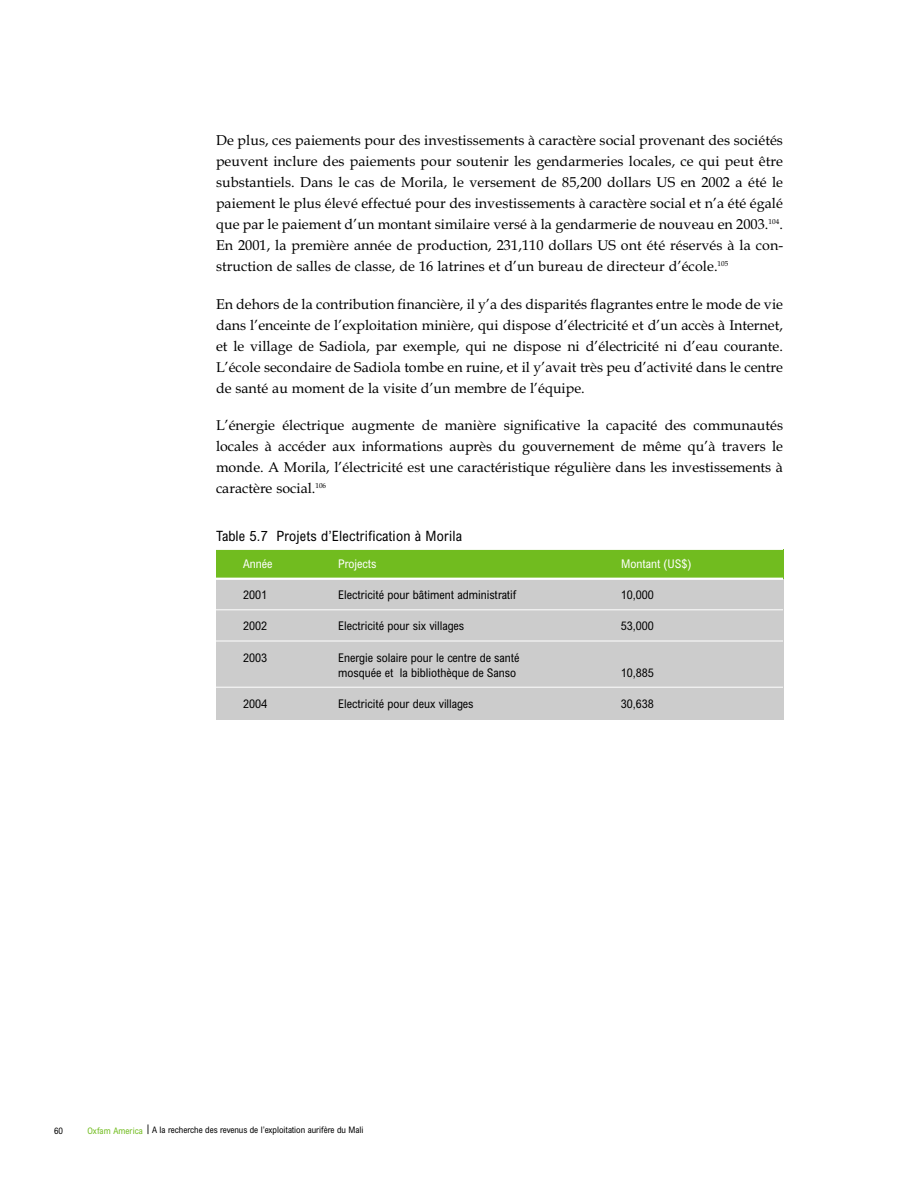
<style>
.page{position:relative;width:918px;height:1188px;background:#fff}
.page>*{position:absolute;margin:0;border:0;box-sizing:border-box;transform-origin:0 0}
.t1{font:14.25px/21px "Book Antiqua";color:#000;text-align:justify}
.t2{font:condensed 14.25px "Arial";letter-spacing:.015em;color:#000}
.t3{font:condensed 12px/15px "Arial";color:#000}
.t4{font:condensed 12px "Arial";color:#fff}
.t5{font:condensed 9px "Arial";color:#000}
.s1{color:#71bc1f}
.s2{font-size:10.5px}
</style>
<div class="page">
<div style="left:216px;top:574px;width:567px;height:145px;background:#ccc"></div>
<div style="left:216px;top:550px;width:567px;height:29px;background:#71bc1f"></div>
<hr style="left:216px;top:578px;width:567px;height:2px;background:#fff">
<hr style="left:216px;top:609px;width:567px;height:1px;background:#fff">
<hr style="left:216px;top:641px;width:567px;height:1px;background:#fff">
<hr style="left:216px;top:687px;width:567px;height:1px;background:#fff">
<p class="t1" style="left:216px;top:130px;width:569px">De plus, ces paiements pour des investissements à caractère social provenant des sociétés peuvent inclure des paiements pour soutenir les gendarmeries locales, ce qui peut être substantiels. Dans le cas de Morila, le versement de 85,200 dollars US en 2002 a été le paiement le plus élevé effectué pour des investissements à caractère social et n’a été égalé que par le paiement d’un montant similaire versé à la gendarmerie de nouveau en 2003.<sup>104</sup>.<br>En 2001, la première année de production, 231,110 dollars US ont été réservés à la con&shy;struction de salles de classe, de 16 latrines et d’un bureau de directeur d’école.<sup>105</sup></p>
<p class="t1" style="left:216px;top:293px;width:569px">En dehors de la contribution financière, il y’a des disparités flagrantes entre le mode de vie dans l’enceinte de l’exploitation minière, qui dispose d’électricité et d’un accès à Internet, et le village de Sadiola, par exemple, qui ne dispose ni d’électricité ni d’eau courante.<br>L’école secondaire de Sadiola tombe en ruine, et il y’avait très peu d’activité dans le centre de santé au moment de la visite d’un membre de l’équipe.</p>
<p class="t1" style="left:216px;top:414px;width:569px">L’énergie électrique augmente de manière significative la capacité des communautés locales à accéder aux informations auprès du gouvernement de même qu’à travers le monde. A Morila, l’électricité est une caractéristique régulière dans les investissements à caractère social.<sup>106</sup></p>
<p class="t2" style="left:216px;top:531px;width:248px">Table 5.7 Projets d’Electrification à Morila</p>
<p class="t4" style="left:243px;top:559px;width:31px">Année</p>
<p class="t4" style="left:338px;top:559px;width:40px">Projects</p>
<p class="t4" style="left:621px;top:559px;width:72px">Montant (US$)</p>
<p class="t3" style="left:243px;top:589px;width:25px">2001</p>
<p class="t3" style="left:338px;top:589px;width:179px">Electricité pour bâtiment administratif</p>
<p class="t3" style="left:621px;top:589px;width:34px">10,000</p>
<p class="t3" style="left:243px;top:620px;width:25px">2002</p>
<p class="t3" style="left:338px;top:620px;width:128px">Electricité pour six villages</p>
<p class="t3" style="left:621px;top:620px;width:34px">53,000</p>
<p class="t3" style="left:243px;top:651px;width:25px">2003</p>
<p class="t3" style="left:338px;top:651px;width:183px">Energie solaire pour le centre de santé mosquée et la bibliothèque de Sanso</p>
<p class="t3" style="left:621px;top:666px;width:34px">10,885</p>
<p class="t3" style="left:243px;top:697px;width:25px">2004</p>
<p class="t3" style="left:338px;top:697px;width:137px">Electricité pour deux villages</p>
<p class="t3" style="left:621px;top:697px;width:34px">30,638</p>
<p class="t5" style="left:54px;top:1128px;width:11px">60</p>
<p class="t5" style="left:87px;top:1126px;width:278px"><span class="s1">Oxfam America</span> <span class="s2">|</span> A la recherche des revenus de l’exploitation aurifère du Mali</p>
</div>
